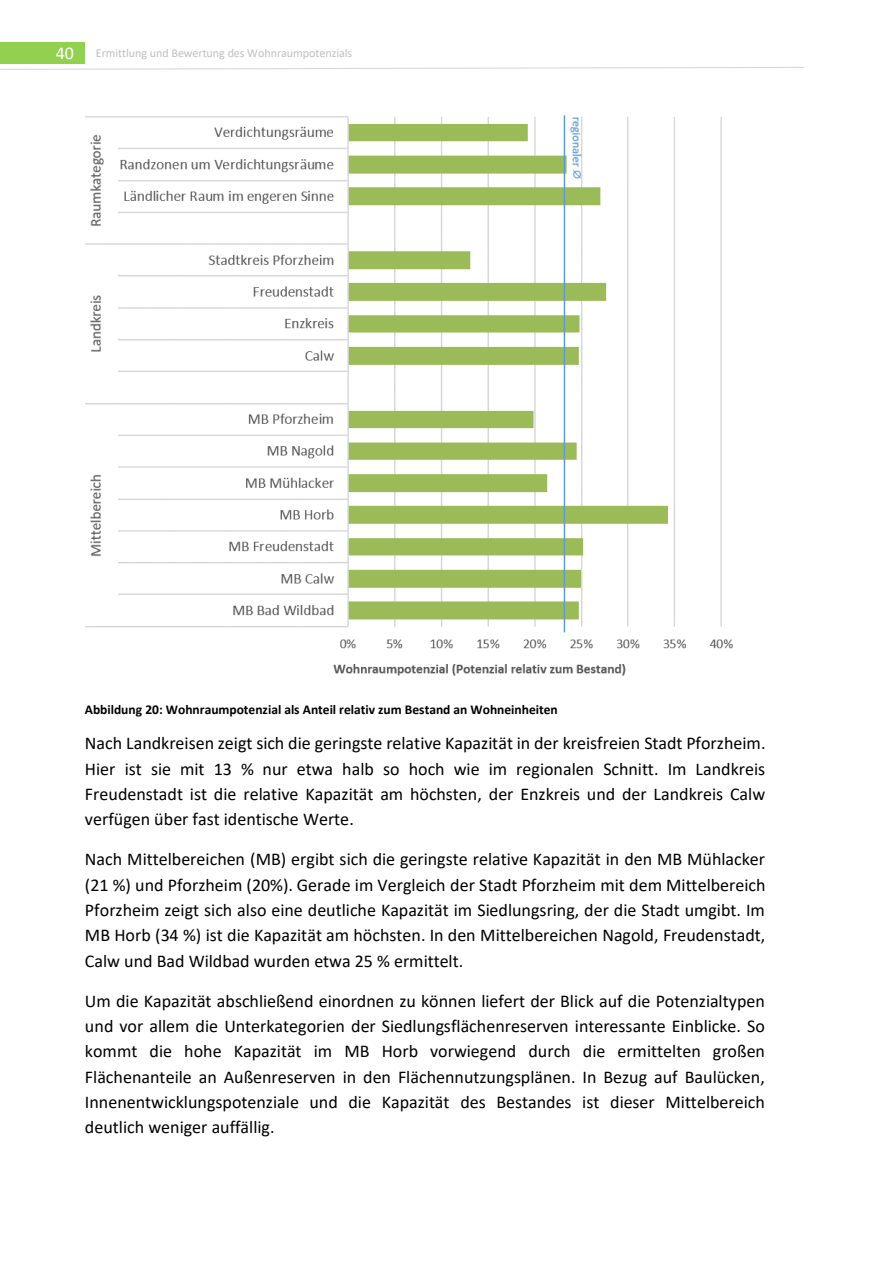
<style>
.page{position:relative;width:893px;height:1263px;background:#fff}
.page>*{position:absolute;margin:0;border:0;box-sizing:border-box;transform-origin:0 0}
.t1{font:18px/25.3px "Calibri";color:#000;text-align:justify}
.t2{font:700 13.5px "Calibri";color:#000}
.t3{font:12px "Calibri";letter-spacing:-.005em;color:#bfbfbf}
.s1{font-size:18px;color:#fff}
</style>
<div class="page">
<div style="left:1px;top:42px;width:84px;height:22px;background:#92d050"></div>
<svg style="left:0;top:67px;width:805px;height:3px"></svg>
<img style="left:85px;top:115px;width:648px;height:561px">
<p class="t3" style="left:56px;top:48px;width:298px"><span class="s1">40</span> Ermittlung und Bewertung des Wohnraumpotenzials</p>
<p class="t2" style="left:85px;top:703px;width:474px">Abbildung 20: Wohnraumpotenzial als Anteil relativ zum Bestand an Wohneinheiten</p>
<p class="t1" style="left:85px;top:732px;width:682px">Nach Landkreisen zeigt sich die geringste relative Kapazität in der kreisfreien Stadt Pforzheim.<br>Hier ist sie mit 13 % nur etwa halb so hoch wie im regionalen Schnitt. Im Landkreis Freudenstadt ist die relative Kapazität am höchsten, der Enzkreis und der Landkreis Calw verfügen über fast identische Werte.</p>
<p class="t1" style="left:85px;top:848px;width:682px">Nach Mittelbereichen (MB) ergibt sich die geringste relative Kapazität in den MB Mühlacker (21 %) und Pforzheim (20%). Gerade im Vergleich der Stadt Pforzheim mit dem Mittelbereich Pforzheim zeigt sich also eine deutliche Kapazität im Siedlungsring, der die Stadt umgibt. Im MB Horb (34 %) ist die Kapazität am höchsten. In den Mittelbereichen Nagold, Freudenstadt, Calw und Bad Wildbad wurden etwa 25 % ermittelt.</p>
<p class="t1" style="left:85px;top:990px;width:682px">Um die Kapazität abschließend einordnen zu können liefert der Blick auf die Potenzialtypen und vor allem die Unterkategorien der Siedlungsflächenreserven interessante Einblicke. So kommt die hohe Kapazität im MB Horb vorwiegend durch die ermittelten großen Flächenanteile an Außenreserven in den Flächennutzungsplänen. In Bezug auf Baulücken, Innenentwicklungspotenziale und die Kapazität des Bestandes ist dieser Mittelbereich deutlich weniger auffällig.</p>
</div>
